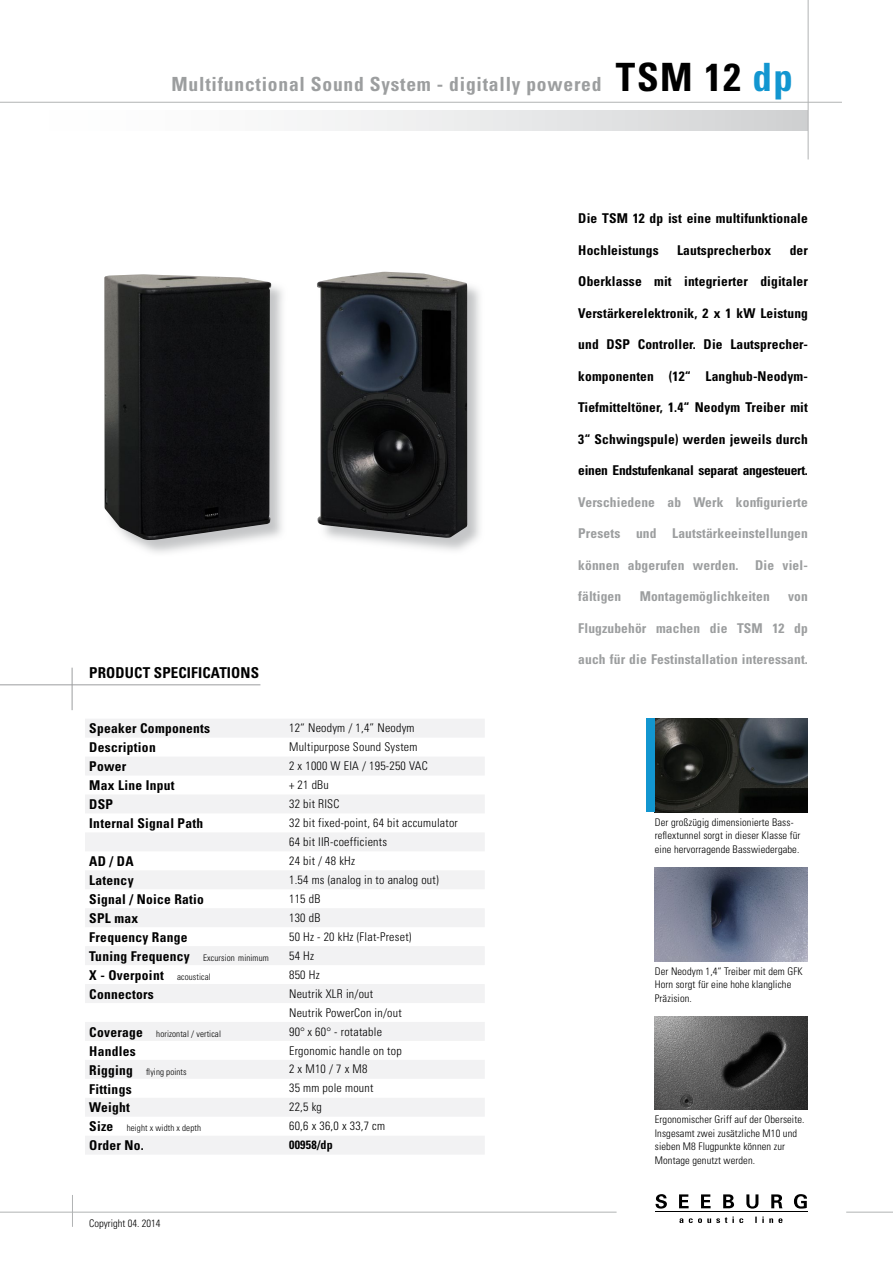
<style>
.page{position:relative;width:893px;height:1263px;background:#fff}
.page>*{position:absolute;margin:0;border:0;box-sizing:border-box;transform-origin:0 0}
.t1{font:700 condensed 39px "Univers";letter-spacing:.04em;color:#000}
.t2{font:700 condensed 19.5px "Univers";letter-spacing:.04em;color:#9c9e9f}
.t3{font:700 condensed 15px "Univers";letter-spacing:.01em;color:#000}
.t4{font:700 condensed 13.5px "Univers";letter-spacing:.01em;color:#000}
.t5{font:700 condensed 13.5px "Univers";letter-spacing:.01em;color:#9c9e9f}
.t6{font:700 condensed 13.5px "Univers";letter-spacing:-.02em;color:#000}
.t7{font:300 condensed 12px/18.9px "Univers";letter-spacing:.02em;color:#000}
.t8{font:700 condensed 12px "Univers";letter-spacing:.02em;color:#000}
.t9{font:300 condensed 10.5px/13.5px "Univers";letter-spacing:.01em;color:#000}
.t10{font:300 condensed 9px "Univers";letter-spacing:.01em;color:#000}
.s1{color:#1296d0}
.s2{font-weight:700;font-size:13.5px}
.s3{font-weight:300;font-size:9px}
</style>
<div class="page">
<img style="left:655px;top:1016px;width:153px;height:94px">
<img style="left:655px;top:719px;width:153px;height:93px">
<img style="left:655px;top:867px;width:153px;height:94px">
<hr style="left:0;top:684px;width:260px;height:1px;background:#9c9e9f">
<hr style="left:72px;top:668px;width:1px;height:42px;background:#9c9e9f">
<div style="left:0;top:111px;width:808px;height:19px;background:linear-gradient(to right,#fff,#d4d5d6)"></div>
<hr style="left:0;top:102px;width:842px;height:1px;background:#b1b3b4">
<hr style="left:808px;top:0;width:1px;height:159px;background:#b1b3b4">
<hr style="left:0;top:1212px;width:617px;height:1px;background:#b1b3b4">
<hr style="left:846px;top:1212px;width:47px;height:1px;background:#b1b3b4">
<hr style="left:655px;top:1211px;width:152px;height:1px;background:#000">
<svg style="left:679px;top:1216px;width:103px;height:7px"></svg>
<svg style="left:655px;top:1194px;width:12px;height:14px"></svg>
<svg style="left:679px;top:1194px;width:10px;height:14px"></svg>
<svg style="left:701px;top:1194px;width:10px;height:14px"></svg>
<svg style="left:723px;top:1194px;width:11px;height:14px"></svg>
<svg style="left:746px;top:1194px;width:12px;height:14px"></svg>
<svg style="left:771px;top:1194px;width:11px;height:14px"></svg>
<svg style="left:794px;top:1194px;width:13px;height:14px"></svg>
<hr style="left:72px;top:1195px;width:1px;height:32px;background:#b1b3b4">
<div style="left:646px;top:719px;width:9px;height:93px;background:#1296d0"></div>
<svg style="left:85px;top:719px;width:400px;height:435px;fill:#f3f3f4"></svg>
<img style="left:128px;top:284px;width:352px;height:269px">
<img style="left:104px;top:272px;width:363px;height:268px">
<h2 class="t2" style="left:172px;top:72px;width:431px">Multifunctional Sound System - digitally powered</h2>
<h1 class="t1" style="left:616px;top:53px;width:179px">TSM 12 <span class="s1">dp</span></h1>
<p class="t3" style="left:89px;top:663px;width:171px">PRODUCT SPECIFICATIONS</p>
<p class="t4" style="left:89px;top:720px;width:122px">Speaker Components</p>
<p class="t7" style="left:289px;top:718px;width:127px">12“ Neodym / 1,4” Neodym</p>
<p class="t4" style="left:89px;top:739px;width:68px">Description</p>
<p class="t7" style="left:289px;top:737px;width:130px">Multipurpose Sound System</p>
<p class="t4" style="left:89px;top:758px;width:39px">Power</p>
<p class="t7" style="left:289px;top:756px;width:140px">2 x 1000 W EIA / 195-250 VAC</p>
<p class="t4" style="left:89px;top:777px;width:87px">Max Line Input</p>
<p class="t7" style="left:289px;top:775px;width:41px">+ 21 dBu</p>
<p class="t4" style="left:89px;top:796px;width:25px">DSP</p>
<p class="t7" style="left:289px;top:794px;width:52px">32 bit RISC</p>
<p class="t4" style="left:89px;top:815px;width:115px">Internal Signal Path</p>
<p class="t7" style="left:289px;top:813px;width:170px">32 bit fixed-point, 64 bit accumulator<br>64 bit IIR-coefficients</p>
<p class="t4" style="left:89px;top:853px;width:46px">AD / DA</p>
<p class="t7" style="left:289px;top:851px;width:67px">24 bit / 48 kHz</p>
<p class="t4" style="left:89px;top:872px;width:46px">Latency</p>
<p class="t7" style="left:289px;top:870px;width:151px">1.54 ms (analog in to analog out)</p>
<p class="t4" style="left:89px;top:891px;width:116px">Signal / Noice Ratio</p>
<p class="t7" style="left:289px;top:889px;width:33px">115 dB</p>
<p class="t4" style="left:89px;top:910px;width:50px">SPL max</p>
<p class="t7" style="left:289px;top:908px;width:33px">130 dB</p>
<p class="t4" style="left:89px;top:929px;width:100px">Frequency Range</p>
<p class="t7" style="left:289px;top:927px;width:124px">50 Hz - 20 kHz (Flat-Preset)</p>
<p class="t10" style="left:89px;top:952px;width:181px"><span class="s2">Tuning Frequency</span> Excursion minimum</p>
<p class="t7" style="left:289px;top:946px;width:26px">54 Hz</p>
<p class="t4" style="left:89px;top:967px;width:123px">X - Overpoint <span class="s3">acoustical</span></p>
<p class="t7" style="left:289px;top:965px;width:32px">850 Hz</p>
<p class="t4" style="left:89px;top:986px;width:66px">Connectors</p>
<p class="t7" style="left:289px;top:984px;width:114px">Neutrik XLR in/out<br>Neutrik PowerCon in/out</p>
<p class="t10" style="left:89px;top:1028px;width:133px"><span class="s2">Coverage</span> horizontal / vertical</p>
<p class="t7" style="left:289px;top:1022px;width:94px">90° x 60° - rotatable</p>
<p class="t4" style="left:89px;top:1042px;width:48px">Handles</p>
<p class="t7" style="left:289px;top:1041px;width:114px">Ergonomic handle on top</p>
<p class="t10" style="left:89px;top:1066px;width:99px"><span class="s2">Rigging</span> flying points</p>
<p class="t7" style="left:289px;top:1059px;width:80px">2 x M10 / 7 x M8</p>
<p class="t4" style="left:89px;top:1080px;width:44px">Fittings</p>
<p class="t7" style="left:289px;top:1078px;width:86px">35 mm pole mount</p>
<p class="t4" style="left:89px;top:1099px;width:42px">Weight</p>
<p class="t7" style="left:289px;top:1097px;width:34px">22,5 kg</p>
<p class="t10" style="left:89px;top:1123px;width:113px"><span class="s2">Size</span> height x width x depth</p>
<p class="t7" style="left:289px;top:1116px;width:98px">60,6 x 36,0 x 33,7 cm</p>
<p class="t4" style="left:89px;top:1137px;width:56px">Order No.</p>
<p class="t8" style="left:289px;top:1137px;width:45px">00958/dp</p>
<p class="t9" style="left:89px;top:1216px;width:73px">Copyright 04. 2014</p>
<p class="t4" style="left:578px;top:210px;width:231px">Die TSM 12 dp ist eine multifunktionale</p>
<p class="t4" style="left:578px;top:241px;width:82px">Hochleistungs</p>
<p class="t4" style="left:677px;top:241px;width:96px">Lautsprecherbox</p>
<p class="t4" style="left:790px;top:241px;width:20px">der</p>
<p class="t4" style="left:578px;top:273px;width:231px">Oberklasse mit integrierter digitaler</p>
<p class="t4" style="left:578px;top:304px;width:231px">Verstärkerelektronik, 2 x 1 kW Leistung</p>
<p class="t4" style="left:578px;top:336px;width:231px">und DSP Controller. Die Lautsprecher-</p>
<p class="t4" style="left:578px;top:367px;width:231px">komponenten (12“ Langhub-Neodym-</p>
<p class="t4" style="left:578px;top:399px;width:231px">Tiefmitteltöner, 1.4“ Neodym Treiber mit</p>
<p class="t4" style="left:578px;top:430px;width:231px">3“ Schwingspule) werden jeweils durch</p>
<p class="t6" style="left:578px;top:462px;width:231px">einen Endstufenkanal separat angesteuert.</p>
<p class="t5" style="left:578px;top:493px;width:231px">Verschiedene ab Werk konfigurierte</p>
<p class="t5" style="left:578px;top:525px;width:231px">Presets und Lautstärkeeinstellungen</p>
<p class="t5" style="left:578px;top:556px;width:231px">können abgerufen werden. Die viel-</p>
<p class="t5" style="left:578px;top:588px;width:44px">fältigen</p>
<p class="t5" style="left:640px;top:588px;width:132px">Montagemöglichkeiten</p>
<p class="t5" style="left:788px;top:588px;width:21px">von</p>
<p class="t5" style="left:578px;top:619px;width:231px">Flugzubehör machen die TSM 12 dp</p>
<p class="t5" style="left:578px;top:651px;width:231px">auch für die Festinstallation interessant.</p>
<p class="t9" style="left:655px;top:815px;width:147px">Der großzügig dimensionierte Bass&shy;reflextunnel sorgt in dieser Klasse für eine hervorragende Basswiedergabe.</p>
<p class="t9" style="left:655px;top:964px;width:149px">Der Neodym 1,4“ Treiber mit dem GFK<br>Horn sorgt für eine hohe klangliche<br>Präzision.</p>
<p class="t9" style="left:655px;top:1113px;width:151px">Ergonomischer Griff auf der Oberseite.<br>Insgesamt zwei zusätzliche M10 und sieben M8 Flugpunkte können zur Montage genutzt werden.</p>
</div>
